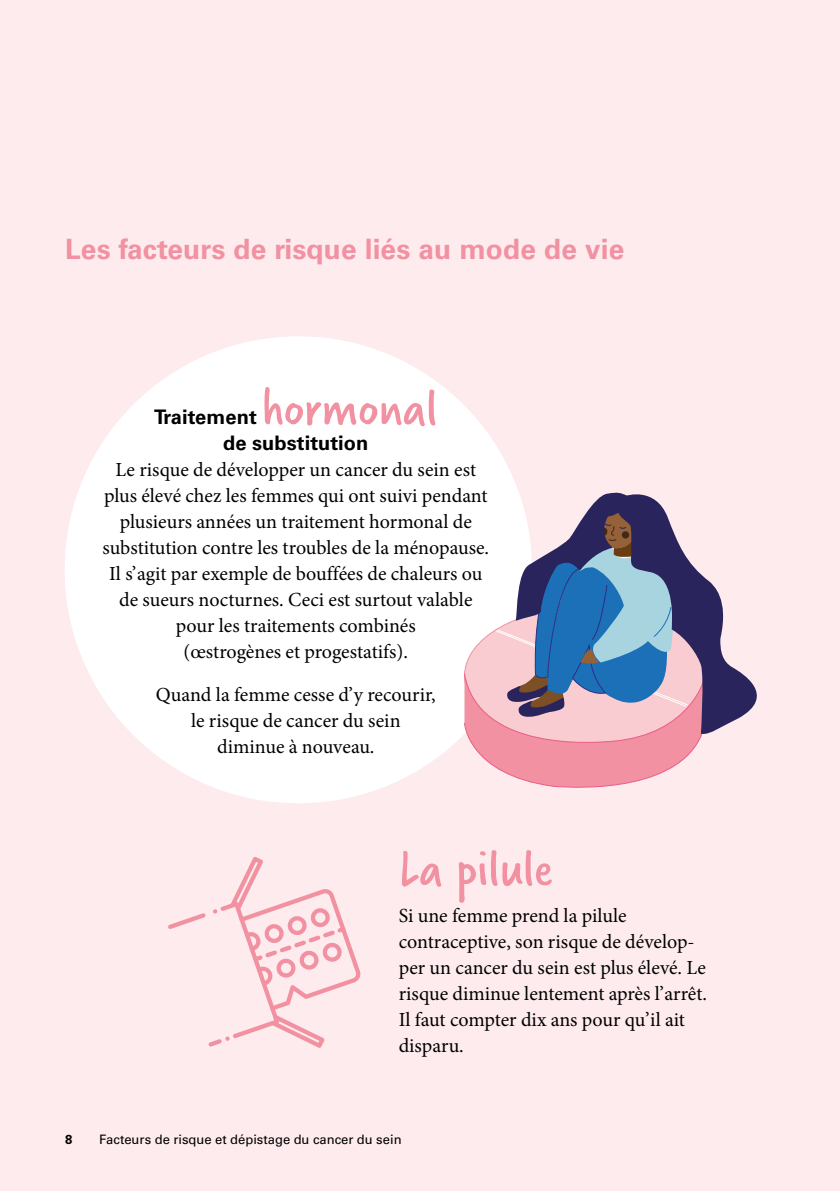
<style>
.page{position:relative;width:840px;height:1191px;background:#fff}
.page>*{position:absolute;margin:0;border:0;box-sizing:border-box;transform-origin:0 0}
.t1{font:56px "Verveine";letter-spacing:.005em;color:#f191a1}
.t2{font:700 28px "Univers LT Std";letter-spacing:.005em;color:#f191a1}
.t3{font:20px/26px "Minion Pro";color:#000;text-align:center}
.t4{font:700 20px "Univers LT Std";letter-spacing:.005em;color:#000}
.t5{font:13px "Univers LT Std";color:#000}
.t6{font:700 13px "Univers LT Std";color:#000}
</style>
<div class="page">
<div style="left:0;top:0;width:839px;height:1191px;background:#fdebee"></div>
<div style="left:65px;top:336px;width:466px;height:467px;background:#fff;border-radius:50%"></div>
<svg style="left:168px;top:857px;width:193px;height:190px"></svg>
<svg style="left:516px;top:487px;width:241px;height:247px"></svg>
<svg style="left:463px;top:511px;width:242px;height:277px"></svg>
<h2 class="t2" style="left:65px;top:232px;width:560px">Les facteurs de risque liés au mode de vie</h2>
<h1 class="t1" style="left:262px;top:369px;width:176px">hormonal</h1>
<p class="t4" style="left:223px;top:431px;width:147px">de substitution</p>
<p class="t3" style="left:102px;top:456px;width:388px">Le risque de développer un cancer du sein est plus élevé chez les femmes qui ont suivi pendant plusieurs années un traitement hormonal de substitution contre les troubles de la ménopause.<br>Il s’agit par exemple de bouffées de chaleurs ou de sueurs nocturnes. Ceci est surtout valable pour les traitements combinés<br>(œstrogènes et progestatifs).</p>
<p class="t3" style="left:156px;top:681px;width:281px">Quand la femme cesse d’y recourir, le risque de cancer du sein diminue à nouveau.</p>
<p class="t4" style="left:154px;top:405px;width:104px">Traitement</p>
<h1 class="t1" style="left:398px;top:830px;width:155px">La pilule</h1>
<p class="t3" style="left:398px;top:902px;width:310px;text-align:left">Si une femme prend la pilule contraceptive, son risque de dévelop&shy;per un cancer du sein est plus élevé. Le risque diminue lentement après l’arrêt.<br>Il faut compter dix ans pour qu’il ait disparu.</p>
<p class="t6" style="left:65px;top:1132px;width:9px">8</p>
<p class="t5" style="left:99px;top:1132px;width:303px">Facteurs de risque et dépistage du cancer du sein</p>
</div>
